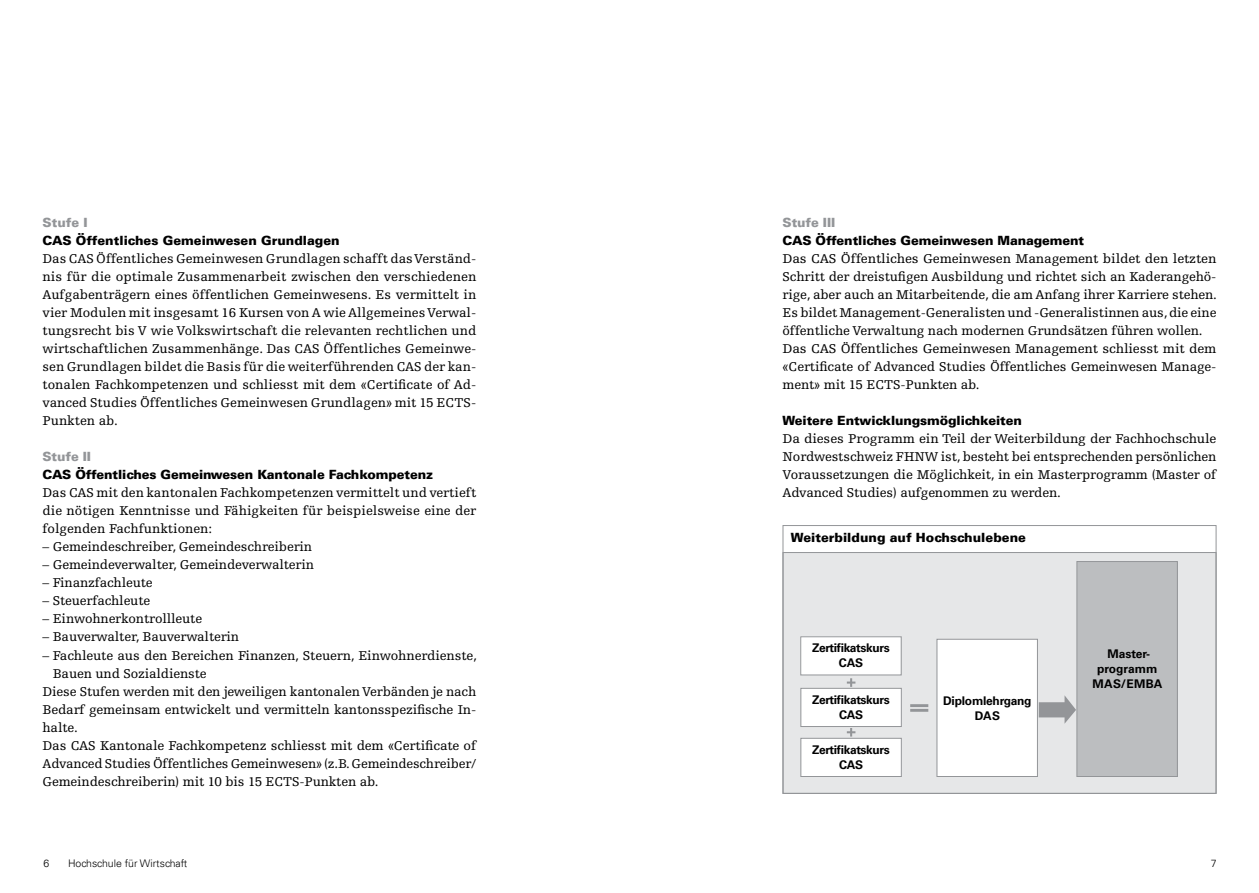
<style>
.page{position:relative;width:1259px;height:893px;background:#fff}
.page>*{position:absolute;margin:0;border:0;box-sizing:border-box;transform-origin:0 0}
.t1{font:13.5px/18px "Egyptienne FLT Std";letter-spacing:-.01em;color:#000;text-align:justify}
.t2{font:900 12.75px "Univers LT";letter-spacing:-.01em;color:#000}
.t3{font:900 12.75px "Univers LT";letter-spacing:-.01em;color:#939598}
.t4{font:700 12px/15px "Univers LT";letter-spacing:-.03em;color:#000;text-align:center}
.t5{font:700 12px/15px "Univers LT";color:#000;text-align:center}
.t6{font:300 10.5px "Univers LT";color:#000}
</style>
<div class="page">
<div style="left:782px;top:552px;width:434px;height:242px;background:#e6e7e8;border:1px solid #939598"></div>
<div style="left:937px;top:639px;width:100px;height:137px;background:#fff"></div>
<div style="left:936px;top:639px;width:101px;height:138px;border:1px solid #939598"></div>
<div style="left:1077px;top:561px;width:100px;height:215px;background:#bcbec0"></div>
<div style="left:1076px;top:561px;width:101px;height:216px;border:1px solid #939598"></div>
<div style="left:800px;top:637px;width:101px;height:38px;background:#fff"></div>
<div style="left:800px;top:636px;width:101px;height:39px;border:1px solid #939598"></div>
<div style="left:801px;top:688px;width:100px;height:38px;background:#fff"></div>
<div style="left:800px;top:688px;width:101px;height:39px;border:1px solid #939598"></div>
<div style="left:801px;top:738px;width:100px;height:38px;background:#fff"></div>
<div style="left:800px;top:738px;width:101px;height:39px;border:1px solid #939598"></div>
<div style="left:782px;top:525px;width:434px;height:269px;border:1px solid #939598"></div>
<hr style="left:910px;top:704px;width:18px;height:3px;background:#939598">
<hr style="left:910px;top:709px;width:18px;height:3px;background:#939598">
<svg style="left:847px;top:678px;width:8px;height:9px"></svg>
<svg style="left:847px;top:728px;width:8px;height:9px"></svg>
<svg style="left:1038px;top:695px;width:38px;height:29px"></svg>
<p class="t3" style="left:43px;top:215px;width:47px">Stufe I</p>
<p class="t2" style="left:43px;top:233px;width:299px">CAS Öffentliches Gemeinwesen Grundlagen</p>
<p class="t1" style="left:43px;top:250px;width:435px">Das CAS Öffentliches Gemeinwesen Grundlagen schafft das Verständ&shy;nis für die optimale Zusammenarbeit zwischen den verschiedenen Aufgabenträgern eines öffentlichen Gemeinwesens. Es vermittelt in vier Modulen mit insgesamt 16 Kursen von A wie Allgemeines Verwal&shy;tungsrecht bis V wie Volkswirtschaft die relevanten rechtlichen und wirtschaftlichen Zusammenhänge. Das CAS Öffentliches Gemeinwe&shy;sen Grundlagen bildet die Basis für die weiterführenden CAS der kan&shy;tonalen Fachkompetenzen und schliesst mit dem «Certificate of Ad&shy;vanced Studies Öffentliches Gemeinwesen Grundlagen» mit 15 ECTS-Punkten ab.</p>
<p class="t3" style="left:43px;top:449px;width:50px">Stufe II</p>
<p class="t2" style="left:43px;top:467px;width:392px">CAS Öffentliches Gemeinwesen Kantonale Fachkompetenz</p>
<p class="t1" style="left:43px;top:484px;width:435px">Das CAS mit den kantonalen Fachkompetenzen vermittelt und vertieft die nötigen Kenntnisse und Fähigkeiten für beispielsweise eine der folgenden Fachfunktionen:</p>
<p class="t1" style="left:43px;top:538px;width:271px">– Gemeindeschreiber, Gemeindeschreiberin</p>
<p class="t1" style="left:43px;top:556px;width:273px">– Gemeindeverwalter, Gemeindeverwalterin</p>
<p class="t1" style="left:43px;top:574px;width:112px">– Finanzfachleute</p>
<p class="t1" style="left:43px;top:592px;width:109px">– Steuerfachleute</p>
<p class="t1" style="left:43px;top:610px;width:161px">– Einwohnerkontrollleute</p>
<p class="t1" style="left:43px;top:628px;width:198px">– Bauverwalter, Bauverwalterin</p>
<p class="t1" style="left:43px;top:646px;width:436px">– Fachleute aus den Bereichen Finanzen, Steuern, Einwohnerdienste,</p>
<p class="t1" style="left:53px;top:664px;width:155px">Bauen und Sozialdienste</p>
<p class="t1" style="left:43px;top:682px;width:435px">Diese Stufen werden mit den jeweiligen kantonalen Verbänden je nach</p>
<p class="t1" style="left:43px;top:700px;width:435px">Bedarf gemeinsam entwickelt und vermitteln kantonsspezifische In-</p>
<p class="t1" style="left:43px;top:718px;width:37px">halte.</p>
<p class="t1" style="left:43px;top:736px;width:435px">Das CAS Kantonale Fachkompetenz schliesst mit dem «Certificate of</p>
<p class="t1" style="left:43px;top:754px;width:435px">Advanced Studies Öffentliches Gemeinwesen» (z.B. Gemeindeschreiber/</p>
<p class="t1" style="left:43px;top:772px;width:337px">Gemeindeschreiberin) mit 10 bis 15 ECTS-Punkten ab.</p>
<p class="t3" style="left:782px;top:215px;width:54px">Stufe III</p>
<p class="t2" style="left:782px;top:233px;width:303px">CAS Öffentliches Gemeinwesen Management</p>
<p class="t1" style="left:782px;top:250px;width:436px;text-align:left">Das CAS Öffentliches Gemeinwesen Management bildet den letzten Schritt der dreistufigen Ausbildung und richtet sich an Kaderangehö&shy;rige, aber auch an Mitarbeitende, die am Anfang ihrer Karriere stehen.<br>Es bildet Management-Generalisten und -Generalistinnen aus, die eine öffentliche Verwaltung nach modernen Grundsätzen führen wollen.<br>Das CAS Öffentliches Gemeinwesen Management schliesst mit dem «Certificate of Advanced Studies Öffentliches Gemeinwesen Manage&shy;ment» mit 15 ECTS-Punkten ab.</p>
<p class="t2" style="left:782px;top:413px;width:241px">Weitere Entwicklungsmöglichkeiten</p>
<p class="t1" style="left:782px;top:430px;width:435px">Da dieses Programm ein Teil der Weiterbildung der Fachhochschule Nordwestschweiz FHNW ist, besteht bei entsprechenden persönlichen Voraussetzungen die Möglichkeit, in ein Masterprogramm (Master of Advanced Studies) aufgenommen zu werden.</p>
<p class="t2" style="left:791px;top:530px;width:237px">Weiterbildung auf Hochschulebene</p>
<p class="t4" style="left:812px;top:641px;width:79px">Zertifikatskurs<br>CAS</p>
<p class="t4" style="left:812px;top:692px;width:79px">Zertifikatskurs<br>CAS</p>
<p class="t4" style="left:812px;top:742px;width:79px">Zertifikatskurs<br>CAS</p>
<p class="t4" style="left:943px;top:693px;width:90px">Diplomlehrgang<br>DAS</p>
<p class="t5" style="left:1092px;top:647px;width:71px">Master&shy;programm<br>MAS/EMBA</p>
<p class="t6" style="left:43px;top:856px;width:7px">6</p>
<p class="t6" style="left:68px;top:856px;width:121px">Hochschule für Wirtschaft</p>
<p class="t6" style="left:1210px;top:856px;width:7px">7</p>
</div>
